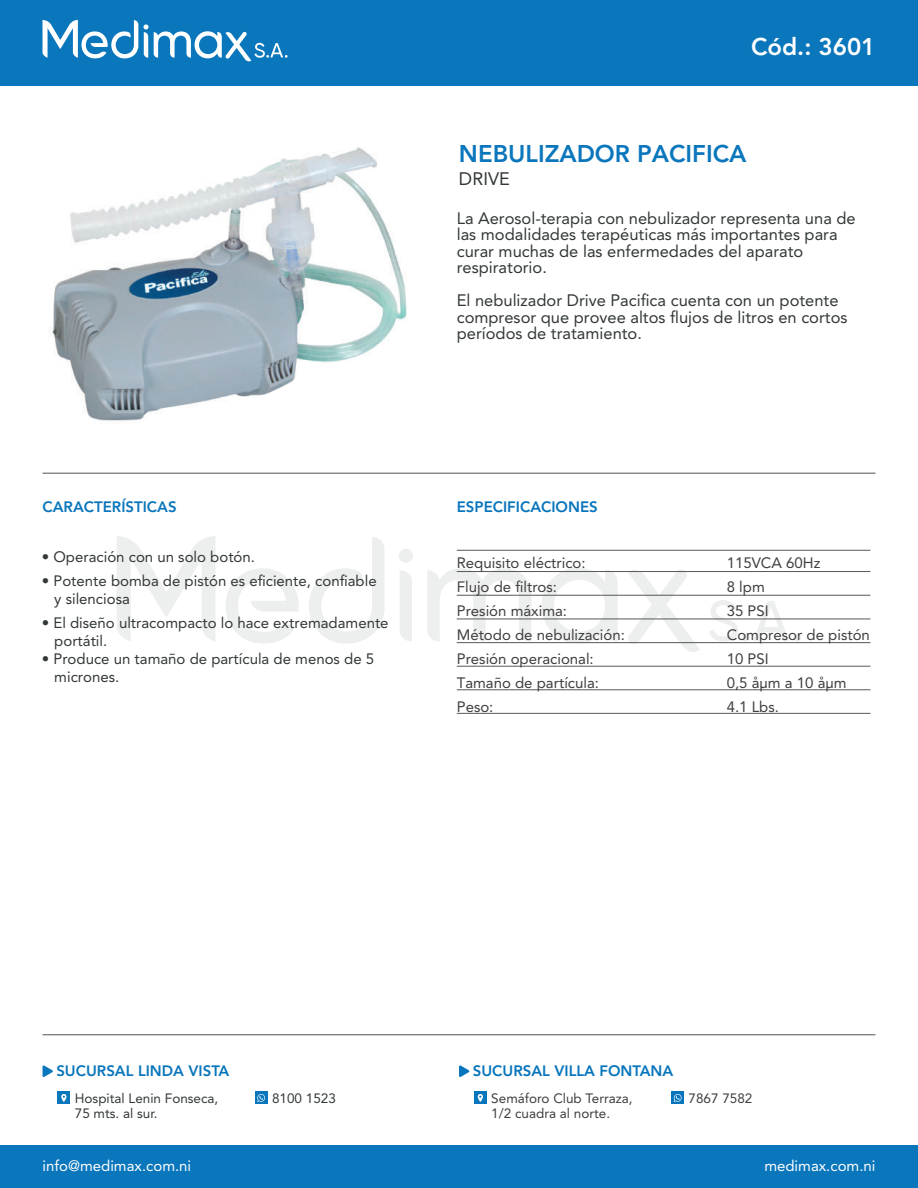
<style>
.page{position:relative;width:918px;height:1188px;background:#fff}
.page>*{position:absolute;margin:0;border:0;box-sizing:border-box;transform-origin:0 0}
.t1{font:800 24px "Avenir LT Std";color:#0a76bc}
.t2{font:800 24px "Avenir LT Std";color:#fff}
.t3{font:18px "Avenir LT Std";color:#323738}
.t4{font:16.5px/16.5px "Avenir LT Std";color:#323738}
.t5{font:15px/18px "Avenir LT Std";color:#323738}
.t6{font:15px "Avenir LT Std";color:#3e3e3f}
.t7{font:800 15px "Avenir LT Std";color:#0775bc}
.t8{font:15px "Avenir LT Std";color:#fff}
.t9{font:800 15px "Avenir LT Std";color:#0a76bc}
.t10{font:13.5px/15px "Avenir LT Std";color:#3e3e3f}
.t11{font:13.5px/15px "Avenir LT Std";color:#323738}
</style>
<div class="page">
<svg style="left:399px;top:549px;width:14px;height:14px"></svg>
<svg style="left:400px;top:570px;width:12px;height:71px"></svg>
<svg style="left:427px;top:568px;width:104px;height:74px"></svg>
<svg style="left:542px;top:568px;width:76px;height:76px"></svg>
<svg style="left:226px;top:568px;width:73px;height:75px"></svg>
<svg style="left:627px;top:570px;width:73px;height:82px"></svg>
<svg style="left:309px;top:537px;width:75px;height:107px"></svg>
<svg style="left:117px;top:536px;width:98px;height:105px"></svg>
<svg style="left:709px;top:600px;width:92px;height:42px"></svg>
<div style="left:0;top:0;width:918px;height:85px;background:#0a76bc"></div>
<div style="left:0;top:1145px;width:918px;height:43px;background:#0a76bc"></div>
<svg style="left:43px;top:20px;width:245px;height:42px"></svg>
<hr style="left:43px;top:473px;width:832px;height:1px;background:#4f5252">
<hr style="left:43px;top:1034px;width:832px;height:1px;background:#4f5252">
<svg style="left:43px;top:1065px;width:10px;height:12px"></svg>
<div style="left:57px;top:1092px;width:13px;height:12px;background:#0a76bc"></div>
<svg style="left:61px;top:1094px;width:6px;height:8px"></svg>
<div style="left:255px;top:1091px;width:13px;height:13px;background:#0a76bc"></div>
<svg style="left:257px;top:1094px;width:8px;height:8px"></svg>
<svg style="left:459px;top:1065px;width:11px;height:12px"></svg>
<div style="left:474px;top:1092px;width:13px;height:12px;background:#0775bc"></div>
<svg style="left:478px;top:1094px;width:5px;height:8px"></svg>
<div style="left:671px;top:1091px;width:13px;height:13px;background:#0775bc"></div>
<svg style="left:674px;top:1094px;width:8px;height:8px"></svg>
<hr style="left:457px;top:571px;width:413px;height:1px;background:#57585a">
<hr style="left:457px;top:550px;width:413px;height:1px;background:#57585a">
<hr style="left:457px;top:595px;width:413px;height:1px;background:#57585a">
<hr style="left:457px;top:619px;width:413px;height:1px;background:#57585a">
<hr style="left:457px;top:642px;width:413px;height:1px;background:#57585a">
<hr style="left:457px;top:666px;width:413px;height:1px;background:#57585a">
<hr style="left:457px;top:689px;width:413px;height:1px;background:#57585a">
<hr style="left:457px;top:713px;width:413px;height:1px;background:#57585a">
<img style="left:51px;top:147px;width:356px;height:274px">
<h1 class="t2" style="left:751px;top:33px;width:126px">Cód.: 3601</h1>
<h1 class="t1" style="left:459px;top:139px;width:289px">NEBULIZADOR PACIFICA</h1>
<p class="t3" style="left:459px;top:169px;width:52px">DRIVE</p>
<p class="t9" style="left:43px;top:498px;width:136px">CARACTERÍSTICAS</p>
<p class="t5" style="left:42px;top:548px;width:215px">• Operación con un solo botón.</p>
<p class="t5" style="left:54px;top:572px;width:324px;text-indent:-13px">• Potente bomba de pistón es eficiente, confiable y silenciosa</p>
<p class="t5" style="left:54px;top:614px;width:336px;text-indent:-13px">• El diseño ultracompacto lo hace extremadamente portátil.</p>
<p class="t5" style="left:54px;top:650px;width:321px;text-indent:-13px">• Produce un tamaño de partícula de menos de 5 micrones.</p>
<p class="t4" style="left:457px;top:210px;width:400px">La Aerosol-terapia con nebulizador representa una de las modalidades terapéuticas más importantes para curar muchas de las enfermedades del aparato respiratorio.</p>
<p class="t4" style="left:457px;top:292px;width:392px">El nebulizador Drive Pacifica cuenta con un potente compresor que provee altos flujos de litros en cortos períodos de tratamiento.</p>
<p class="t7" style="left:457px;top:498px;width:143px">ESPECIFICACIONES</p>
<p class="t6" style="left:457px;top:554px;width:130px">Requisito eléctrico:</p>
<p class="t6" style="left:727px;top:554px;width:95px">115VCA 60Hz</p>
<p class="t6" style="left:457px;top:578px;width:102px">Flujo de filtros:</p>
<p class="t6" style="left:727px;top:578px;width:40px">8 lpm</p>
<p class="t6" style="left:457px;top:602px;width:112px">Presión máxima:</p>
<p class="t6" style="left:727px;top:602px;width:43px">35 PSI</p>
<p class="t6" style="left:457px;top:626px;width:170px">Método de nebulización:</p>
<p class="t6" style="left:727px;top:626px;width:145px">Compresor de pistón</p>
<p class="t6" style="left:457px;top:650px;width:139px">Presión operacional:</p>
<p class="t6" style="left:727px;top:650px;width:43px">10 PSI</p>
<p class="t6" style="left:457px;top:674px;width:144px">Tamaño de partícula:</p>
<p class="t6" style="left:727px;top:674px;width:121px">0,5 åμm a 10 åμm</p>
<p class="t6" style="left:457px;top:698px;width:38px">Peso:</p>
<p class="t6" style="left:727px;top:698px;width:54px">4.1 Lbs.</p>
<p class="t9" style="left:56px;top:1062px;width:175px">SUCURSAL LINDA VISTA</p>
<p class="t11" style="left:75px;top:1091px;width:145px">Hospital Lenin Fonseca,<br>75 mts. al sur.</p>
<p class="t11" style="left:272px;top:1091px;width:65px">8100 1523</p>
<p class="t7" style="left:473px;top:1062px;width:202px">SUCURSAL VILLA FONTANA</p>
<p class="t10" style="left:491px;top:1091px;width:143px">Semáforo Club Terraza,<br>1/2 cuadra al norte.</p>
<p class="t10" style="left:689px;top:1091px;width:65px">7867 7582</p>
<p class="t8" style="left:43px;top:1157px;width:150px">info@medimax.com.ni</p>
<p class="t8" style="left:764px;top:1157px;width:113px">medimax.com.ni</p>
</div>
